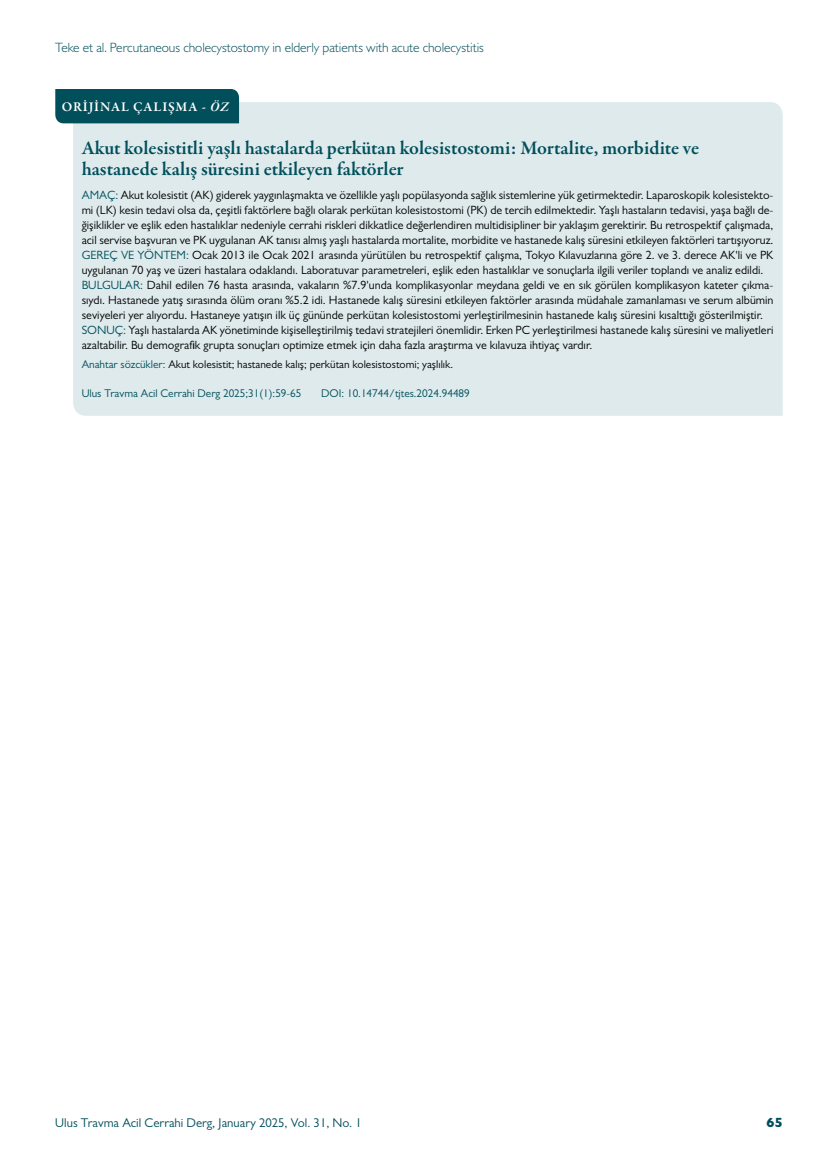
<style>
.page{position:relative;width:838px;height:1170px;background:#fff}
.page>*{position:absolute;margin:0;border:0;box-sizing:border-box;transform-origin:0 0}
.t1{font:600 19.5px/21px "Garamond Premr Pro";color:#004f5a}
.t2{font:300 13.5px "Gill Sans MT Pro";letter-spacing:-.005em;color:#004f5a}
.t3{font:600 13.5px "Garamond Premr Pro";letter-spacing:.06em;color:#fff}
.t4{font:800 13.5px "Gill Sans MT Pro";color:#004f5a}
.t5{font:12.75px "Gill Sans MT Pro";color:#004f5a}
.t6{font:12px/15px "Gill Sans MT Pro";color:#000}
.t7{font:11.25px "Gill Sans MT Pro";color:#000}
.t8{font:11.25px "Gill Sans MT Pro";color:#004f5a}
.s1{font-style:italic}
.s2{color:#004f5a}
</style>
<div class="page">
<div style="left:73px;top:102px;width:709px;height:314px;background:#deeaec"></div>
<div style="left:55px;top:89px;width:184px;height:34px;background:#004f5a"></div>
<p class="t2" style="left:55px;top:39px;width:430px">Teke et al. Percutaneous cholecystostomy in elderly patients with acute cholecystitis</p>
<p class="t3" style="left:62px;top:99px;width:168px">ORİJİNAL ÇALIŞMA - <span class="s1">ÖZ</span></p>
<h1 class="t1" style="left:82px;top:138px;width:619px">Akut kolesistitli yaşlı hastalarda perkütan kolesistostomi: Mortalite, morbidite ve hastanede kalış süresini etkileyen faktörler</h1>
<p class="t6" style="left:82px;top:187px;width:693px"><span class="s2">AMAÇ:</span> Akut kolesistit (AK) giderek yaygınlaşmakta ve özellikle yaşlı popülasyonda sağlık sistemlerine yük getirmektedir. Laparoskopik kolesistekto&shy;mi (LK) kesin tedavi olsa da, çeşitli faktörlere bağlı olarak perkütan kolesistostomi (PK) de tercih edilmektedir. Yaşlı hastaların tedavisi, yaşa bağlı de&shy;ğişiklikler ve eşlik eden hastalıklar nedeniyle cerrahi riskleri dikkatlice değerlendiren multidisipliner bir yaklaşım gerektirir. Bu retrospektif çalışmada, acil servise başvuran ve PK uygulanan AK tanısı almış yaşlı hastalarda mortalite, morbidite ve hastanede kalış süresini etkileyen faktörleri tartışıyoruz.<br><span class="s2">GEREÇ VE YÖNTEM:</span> Ocak 2013 ile Ocak 2021 arasında yürütülen bu retrospektif çalışma, Tokyo Kılavuzlarına göre 2. ve 3. derece AK'li ve PK uygulanan 70 yaş ve üzeri hastalara odaklandı. Laboratuvar parametreleri, eşlik eden hastalıklar ve sonuçlarla ilgili veriler toplandı ve analiz edildi.<br><span class="s2">BULGULAR:</span> Dahil edilen 76 hasta arasında, vakaların %7.9'unda komplikasyonlar meydana geldi ve en sık görülen komplikasyon kateter çıkma&shy;sıydı. Hastanede yatış sırasında ölüm oranı %5.2 idi. Hastanede kalış süresini etkileyen faktörler arasında müdahale zamanlaması ve serum albümin seviyeleri yer alıyordu. Hastaneye yatışın ilk üç gününde perkütan kolesistostomi yerleştirilmesinin hastanede kalış süresini kısalttığı gösterilmiştir.<br><span class="s2">SONUÇ:</span> Yaşlı hastalarda AK yönetiminde kişiselleştirilmiş tedavi stratejileri önemlidir. Erken PC yerleştirilmesi hastanede kalış süresini ve maliyetleri azaltabilir. Bu demografik grupta sonuçları optimize etmek için daha fazla araştırma ve kılavuza ihtiyaç vardır.</p>
<p class="t7" style="left:82px;top:357px;width:373px"><span class="s2">Anahtar sözcükler:</span> Akut kolesistit; hastanede kalış; perkütan kolesistostomi; yaşlılık.</p>
<p class="t8" style="left:82px;top:386px;width:221px">Ulus Travma Acil Cerrahi Derg 2025;31(1):59-65</p>
<p class="t8" style="left:321px;top:386px;width:150px">DOI: 10.14744/tjtes.2024.94489</p>
<p class="t5" style="left:55px;top:1115px;width:308px">Ulus Travma Acil Cerrahi Derg, January 2025, Vol. 31, No. 1</p>
<p class="t4" style="left:766px;top:1114px;width:18px">65</p>
</div>
